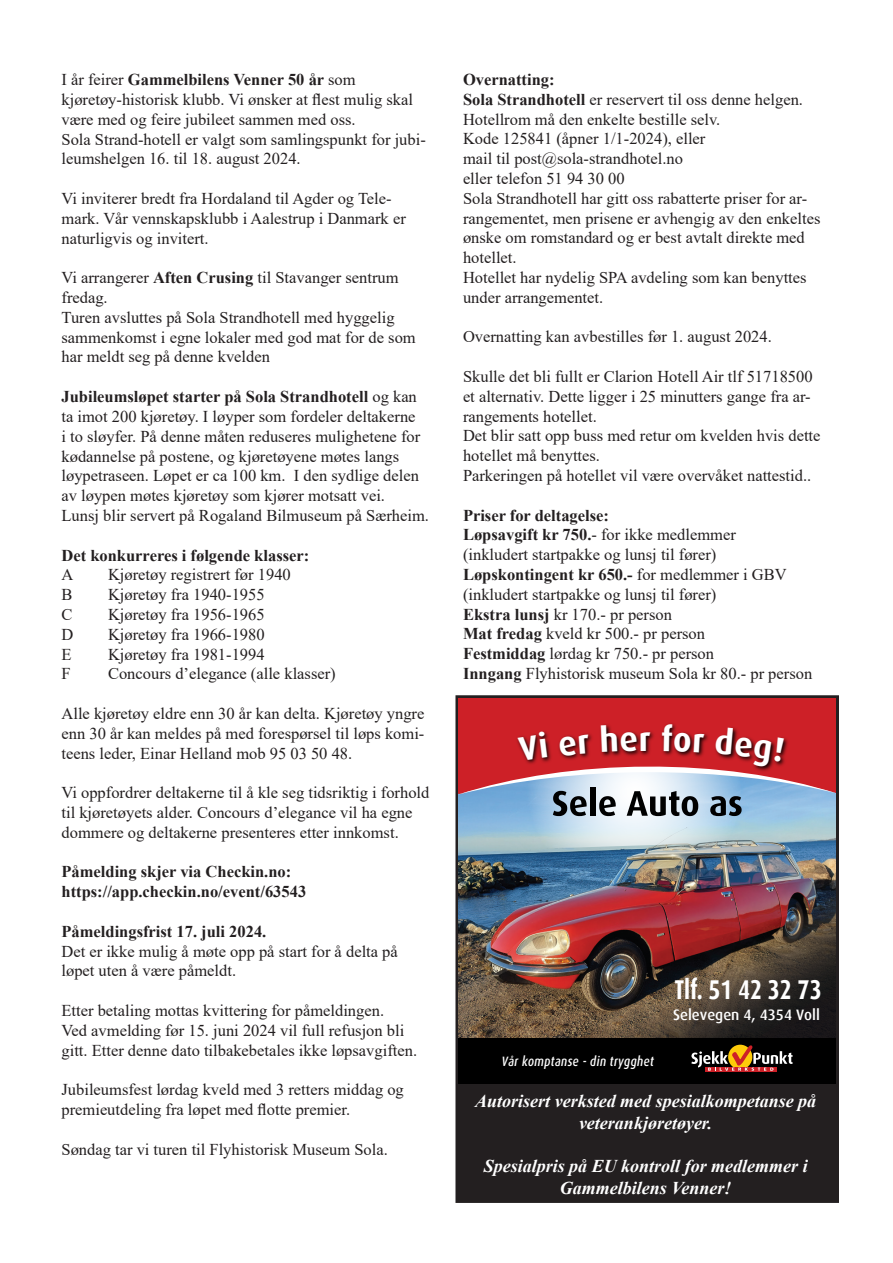
<style>
.page{position:relative;width:893px;height:1263px;background:#fff}
.page>*{position:absolute;margin:0;border:0;box-sizing:border-box;transform-origin:0 0}
.t1{font:700 33.9px "Dax";color:#fff}
.t2{font:700 27.15px "Dax";color:#fff;scale:.78 1}
.t3{font:italic 700 18px/21.6px "Times New Roman";color:#fff;text-align:center}
.t4{font:16.5px/19.8px "Times New Roman";color:#231f20}
.t5{font:700 16.5px "Times New Roman";color:#231f20}
.t6{font:500 15.15px "Dax";color:#fff}
.t7{font:italic 500 13.65px "Dax Pro";letter-spacing:.03em;color:#fff;scale:.82 1}
.s1{font-weight:700}
.s2{font-weight:400}
</style>
<div class="page">
<div style="left:457px;top:697px;width:380px;height:504px;background:#231f20"></div>
<div style="left:455px;top:695px;width:384px;height:508px;border:3px solid #231f20"></div>
<img style="left:458px;top:848px;width:378px;height:190px">
<img style="left:579px;top:857px;width:257px;height:181px">
<div style="left:458px;top:1038px;width:378px;height:45px;background:#000"></div>
<svg style="left:691px;top:1045px;width:102px;height:26px"></svg>
<svg style="left:458px;top:698px;width:378px;height:150px;background:#b16c78"></svg>
<p class="t4" style="left:62px;top:69px;width:353px">I år feirer <span class="s1">Gammelbilens Venner 50 år</span> som kjøretøy-historisk klubb. Vi ønsker at flest mulig skal være med og feire jubileet sammen med oss.</p>
<p class="t4" style="left:62px;top:129px;width:366px">Sola Strand-hotell er valgt som samlingspunkt for jubi&shy;leumshelgen 16. til 18. august 2024.</p>
<p class="t4" style="left:62px;top:188px;width:346px">Vi inviterer bredt fra Hordaland til Agder og Tele&shy;mark. Vår vennskapsklubb i Aalestrup i Danmark er naturligvis og invitert.</p>
<p class="t4" style="left:62px;top:267px;width:339px">Vi arrangerer <span class="s1">Aften Crusing</span> til Stavanger sentrum fredag.</p>
<p class="t4" style="left:62px;top:307px;width:356px">Turen avsluttes på Sola Strandhotell med hyggelig sammenkomst i egne lokaler med god mat for de som har meldt seg på denne kvelden</p>
<p class="t4" style="left:62px;top:386px;width:360px"><span class="s1">Jubileumsløpet starter på Sola Strandhotell</span> og kan ta imot 200 kjøretøy. I løyper som fordeler deltakerne i to sløyfer. På denne måten reduseres mulighetene for kødannelse på postene, og kjøretøyene møtes langs løypetraseen. Løpet er ca 100 km. I den sydlige delen av løypen møtes kjøretøy som kjører motsatt vei.</p>
<p class="t4" style="left:62px;top:505px;width:369px">Lunsj blir servert på Rogaland Bilmuseum på Særheim.</p>
<p class="t5" style="left:62px;top:543px;width:249px">Det konkurreres i følgende klasser:</p>
<p class="t4" style="left:62px;top:564px;width:13px">A</p>
<p class="t4" style="left:108px;top:564px;width:184px">Kjøretøy registrert før 1940</p>
<p class="t4" style="left:62px;top:584px;width:13px">B</p>
<p class="t4" style="left:108px;top:584px;width:158px">Kjøretøy fra 1940-1955</p>
<p class="t4" style="left:62px;top:604px;width:13px">C</p>
<p class="t4" style="left:108px;top:604px;width:158px">Kjøretøy fra 1956-1965</p>
<p class="t4" style="left:62px;top:624px;width:13px">D</p>
<p class="t4" style="left:108px;top:624px;width:158px">Kjøretøy fra 1966-1980</p>
<p class="t4" style="left:62px;top:643px;width:12px">E</p>
<p class="t4" style="left:108px;top:643px;width:158px">Kjøretøy fra 1981-1994</p>
<p class="t4" style="left:62px;top:663px;width:11px">F</p>
<p class="t4" style="left:108px;top:663px;width:229px">Concours d’elegance (alle klasser)</p>
<p class="t4" style="left:62px;top:703px;width:364px;text-align:justify">Alle kjøretøy eldre enn 30 år kan delta. Kjøretøy yngre enn 30 år kan meldes på med forespørsel til løps komi&shy;teens leder, Einar Helland mob 95 03 50 48.</p>
<p class="t4" style="left:62px;top:782px;width:369px">Vi oppfordrer deltakerne til å kle seg tidsriktig i forhold til kjøretøyets alder. Concours d’elegance vil ha egne dommere og deltakerne presenteres etter innkomst.</p>
<p class="t5" style="left:62px;top:860px;width:231px">Påmelding skjer via Checkin.no:</p>
<p class="t5" style="left:62px;top:880px;width:246px">https://app.checkin.no/event/63543</p>
<p class="t5" style="left:62px;top:919px;width:206px">Påmeldingsfrist 17. juli 2024.</p>
<p class="t4" style="left:62px;top:940px;width:338px">Det er ikke mulig å møte opp på start for å delta på løpet uten å være påmeldt.</p>
<p class="t4" style="left:62px;top:1000px;width:324px">Etter betaling mottas kvittering for påmeldingen.</p>
<p class="t4" style="left:62px;top:1020px;width:357px">Ved avmelding før 15. juni 2024 vil full refusjon bli gitt. Etter denne dato tilbakebetales ikke løpsavgiften.</p>
<p class="t4" style="left:62px;top:1079px;width:344px">Jubileumsfest lørdag kveld med 3 retters middag og premieutdeling fra løpet med flotte premier.</p>
<p class="t4" style="left:62px;top:1138px;width:328px">Søndag tar vi turen til Flyhistorisk Museum Sola.</p>
<p class="t5" style="left:463px;top:68px;width:93px">Overnatting:</p>
<p class="t4" style="left:463px;top:89px;width:342px"><span class="s1">Sola Strandhotell</span> er reservert til oss denne helgen.</p>
<p class="t4" style="left:463px;top:109px;width:259px">Hotellrom må den enkelte bestille selv.</p>
<p class="t4" style="left:463px;top:128px;width:244px">Kode 125841 (åpner 1/1-2024), eller</p>
<p class="t4" style="left:463px;top:148px;width:222px">mail til post@sola-strandhotel.no</p>
<p class="t4" style="left:463px;top:168px;width:163px">eller telefon 51 94 30 00</p>
<p class="t4" style="left:463px;top:188px;width:359px">Sola Strandhotell har gitt oss rabatterte priser for ar&shy;rangementet, men prisene er avhengig av den enkeltes ønske om romstandard og er best avtalt direkte med hotellet.</p>
<p class="t4" style="left:463px;top:267px;width:345px">Hotellet har nydelig SPA avdeling som kan benyttes under arrangementet.</p>
<p class="t4" style="left:463px;top:326px;width:310px">Overnatting kan avbestilles før 1. august 2024.</p>
<p class="t4" style="left:463px;top:366px;width:351px">Skulle det bli fullt er Clarion Hotell Air tlf 51718500</p>
<p class="t4" style="left:463px;top:386px;width:349px">et alternativ. Dette ligger i 25 minutters gange fra ar&shy;rangements hotellet.</p>
<p class="t4" style="left:463px;top:425px;width:359px">Det blir satt opp buss med retur om kvelden hvis dette hotellet må benyttes.</p>
<p class="t4" style="left:463px;top:465px;width:350px">Parkeringen på hotellet vil være overvåket nattestid..</p>
<p class="t5" style="left:463px;top:503px;width:148px">Priser for deltagelse:</p>
<p class="t4" style="left:463px;top:524px;width:274px"><span class="s1">Løpsavgift kr 750.</span>- for ikke medlemmer</p>
<p class="t4" style="left:463px;top:544px;width:255px">(inkludert startpakke og lunsj til fører)</p>
<p class="t5" style="left:463px;top:563px;width:325px">Løpskontingent kr 650.- <span class="s2">for medlemmer i GBV</span></p>
<p class="t4" style="left:463px;top:584px;width:255px">(inkludert startpakke og lunsj til fører)</p>
<p class="t4" style="left:463px;top:604px;width:210px"><span class="s1">Ekstra lunsj</span> kr 170.- pr person</p>
<p class="t4" style="left:463px;top:623px;width:244px"><span class="s1">Mat fredag</span> kveld kr 500.- pr person</p>
<p class="t4" style="left:463px;top:643px;width:253px"><span class="s1">Festmiddag</span> lørdag kr 750.- pr person</p>
<p class="t4" style="left:463px;top:663px;width:351px"><span class="s1">Inngang</span> Flyhistorisk museum Sola kr 80.- pr person</p>
<p class="t1" style="left:639px;top:720px;width:14px">r</p>
<p class="t7" style="left:502px;top:1053px;width:187px">Vår komptanse - din trygghet</p>
<p class="t2" style="left:674px;top:975px;width:190px">Tlf. 51 42 32 73</p>
<p class="t6" style="left:673px;top:1006px;width:148px">Selevegen 4, 4354 Voll</p>
<p class="t3" style="left:475px;top:1090px;width:343px">Autorisert verksted med spesialkompetanse på veterankjøretøyer.</p>
<p class="t3" style="left:484px;top:1154px;width:326px">Spesialpris på EU kontroll for medlemmer i<br>Gammelbilens Venner!</p>
</div>
